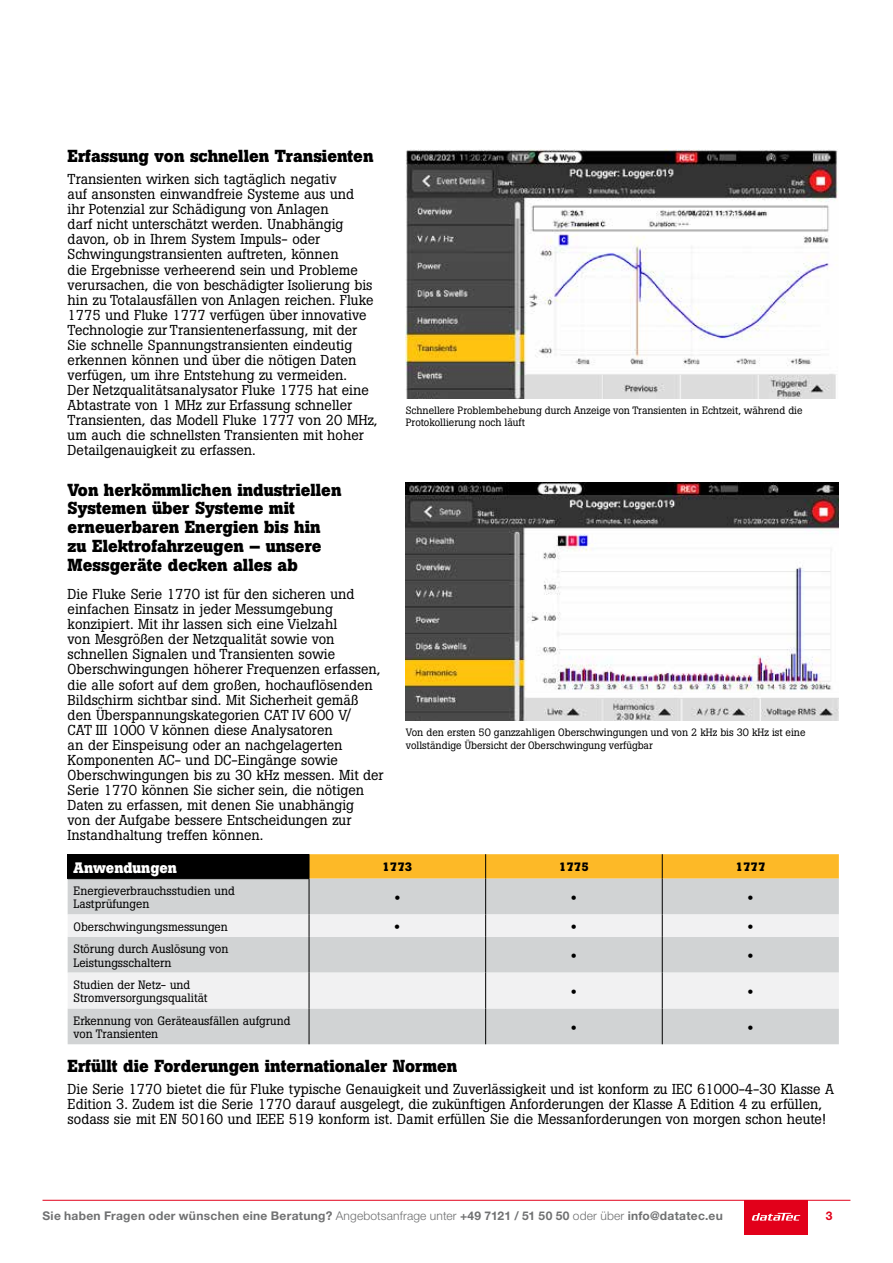
<style>
.page{position:relative;width:893px;height:1263px;background:#fff}
.page>*{position:absolute;margin:0;border:0;box-sizing:border-box;transform-origin:0 0}
.t1{font:700 17.25px/18.8px "Boton Pro";color:#000}
.t2{font:700 15px "Boton Pro";color:#fff}
.t3{font:14.25px/15px "Boton Pro";color:#000}
.t4{font:12px/13.5px "Boton Pro";color:#000}
.t5{font:700 12px "Helvetica Neue LT Pro";letter-spacing:.025em;color:#707172}
.t6{font:700 12px "Boton Pro";color:#000}
.t7{font:12px "Helvetica Neue LT Pro";color:#000}
.t8{font:700 12px "Helvetica Neue LT Pro";color:#e2001a}
.t9{font:10.5px/12.6px "Boton Pro";color:#000}
.s1{font-weight:300}
</style>
<div class="page">
<div style="left:744px;top:1200px;width:64px;height:34px;background:#e2001a"></div>
<svg style="left:752px;top:1213px;width:48px;height:7px"></svg>
<hr style="left:43px;top:1200px;width:807px;height:1px;background:#e2001a">
<img style="left:406px;top:149px;width:432px;height:249px">
<img style="left:406px;top:483px;width:433px;height:238px">
<div style="left:68px;top:854px;width:241px;height:25px;background:#000"></div>
<div style="left:68px;top:879px;width:771px;height:165px;background:#d1d3d4"></div>
<svg style="left:68px;top:914px;width:771px;height:94px;fill:#f1f1f2"></svg>
<svg style="left:309px;top:854px;width:530px;height:25px;background:#fbb92c"></svg>
<hr style="left:309px;top:879px;width:1px;height:35px;background:#000">
<hr style="left:485px;top:879px;width:1px;height:35px;background:#000">
<hr style="left:662px;top:879px;width:1px;height:35px;background:#000">
<svg style="left:309px;top:914px;width:1px;height:23px"></svg>
<svg style="left:485px;top:914px;width:1px;height:23px"></svg>
<svg style="left:662px;top:914px;width:1px;height:23px"></svg>
<hr style="left:309px;top:937px;width:1px;height:36px;background:#000">
<hr style="left:485px;top:937px;width:1px;height:36px;background:#000">
<hr style="left:662px;top:937px;width:1px;height:36px;background:#000">
<hr style="left:309px;top:973px;width:1px;height:35px;background:#000">
<hr style="left:485px;top:973px;width:1px;height:35px;background:#000">
<hr style="left:662px;top:973px;width:1px;height:35px;background:#000">
<hr style="left:309px;top:1008px;width:1px;height:36px;background:#000">
<hr style="left:485px;top:1008px;width:1px;height:36px;background:#000">
<hr style="left:662px;top:1008px;width:1px;height:36px;background:#000">
<p class="t1" style="left:68px;top:147px;width:307px">Erfassung von schnellen Transienten</p>
<p class="t3" style="left:68px;top:172px;width:311px">Transienten wirken sich tagtäglich negativ<br>auf ansonsten einwandfreie Systeme aus und<br>ihr Potenzial zur Schädigung von Anlagen<br>darf nicht unterschätzt werden. Unabhängig davon, ob in Ihrem System Impuls- oder Schwingungstransienten auftreten, können<br>die Ergebnisse verheerend sein und Probleme verursachen, die von beschädigter Isolierung bis hin zu Totalausfällen von Anlagen reichen. Fluke 1775 und Fluke 1777 verfügen über innovative Technologie zur Transientenerfassung, mit der Sie schnelle Spannungstransienten eindeutig erkennen können und über die nötigen Daten verfügen, um ihre Entstehung zu vermeiden.<br>Der Netzqualitätsanalysator Fluke 1775 hat eine Abtastrate von 1 MHz zur Erfassung schneller Transienten, das Modell Fluke 1777 von 20 MHz, um auch die schnellsten Transienten mit hoher Detailgenauigkeit zu erfassen.</p>
<p class="t1" style="left:68px;top:480px;width:275px">Von herkömmlichen industriellen<br>Systemen über Systeme mit erneuerbaren Energien bis hin zu Elektrofahrzeugen – unsere<br>Messgeräte decken alles ab</p>
<p class="t3" style="left:68px;top:587px;width:317px">Die Fluke Serie 1770 ist für den sicheren und einfachen Einsatz in jeder Messumgebung konzipiert. Mit ihr lassen sich eine Vielzahl<br>von Mesgrößen der Netzqualität sowie von schnellen Signalen und Transienten sowie Oberschwingungen höherer Frequenzen erfassen, die alle sofort auf dem großen, hochauflösenden Bildschirm sichtbar sind. Mit Sicherheit gemäß den Überspannungskategorien CAT IV 600 V/<br>CAT III 1000 V können diese Analysatoren<br>an der Einspeisung oder an nachgelagerten Komponenten AC- und DC-Eingänge sowie Oberschwingungen bis zu 30 kHz messen. Mit der Serie 1770 können Sie sicher sein, die nötigen Daten zu erfassen, mit denen Sie unabhängig<br>von der Aufgabe bessere Entscheidungen zur Instandhaltung treffen können.</p>
<p class="t9" style="left:406px;top:404px;width:398px">Schnellere Problembehebung durch Anzeige von Transienten in Echtzeit, während die<br>Protokollierung noch läuft</p>
<p class="t9" style="left:406px;top:726px;width:401px">Von den ersten 50 ganzzahligen Oberschwingungen und von 2 kHz bis 30 kHz ist eine vollständige Übersicht der Oberschwingung verfügbar</p>
<p class="t2" style="left:74px;top:858px;width:105px">Anwendungen</p>
<p class="t6" style="left:382px;top:859px;width:32px">1773</p>
<p class="t6" style="left:559px;top:859px;width:32px">1775</p>
<p class="t6" style="left:735px;top:859px;width:32px">1777</p>
<p class="t4" style="left:74px;top:884px;width:163px">Energieverbrauchsstudien und<br>Lastprüfungen</p>
<p class="t7" style="left:394px;top:890px;width:8px">•</p>
<p class="t7" style="left:571px;top:890px;width:8px">•</p>
<p class="t7" style="left:747px;top:890px;width:8px">•</p>
<p class="t4" style="left:74px;top:920px;width:156px">Oberschwingungsmessungen</p>
<p class="t7" style="left:394px;top:919px;width:8px">•</p>
<p class="t7" style="left:571px;top:919px;width:8px">•</p>
<p class="t7" style="left:747px;top:919px;width:8px">•</p>
<p class="t4" style="left:74px;top:942px;width:156px">Störung durch Auslösung von<br>Leistungsschaltern</p>
<p class="t7" style="left:571px;top:948px;width:8px">•</p>
<p class="t7" style="left:747px;top:948px;width:8px">•</p>
<p class="t4" style="left:74px;top:978px;width:136px">Studien der Netz- und<br>Stromversorgungsqualität</p>
<p class="t7" style="left:571px;top:984px;width:8px">•</p>
<p class="t7" style="left:747px;top:984px;width:8px">•</p>
<p class="t4" style="left:74px;top:1014px;width:218px">Erkennung von Geräteausfällen aufgrund von Transienten</p>
<p class="t7" style="left:571px;top:1020px;width:8px">•</p>
<p class="t7" style="left:747px;top:1020px;width:8px">•</p>
<p class="t1" style="left:68px;top:1057px;width:391px">Erfüllt die Forderungen internationaler Normen</p>
<p class="t3" style="left:68px;top:1081px;width:768px">Die Serie 1770 bietet die für Fluke typische Genauigkeit und Zuverlässigkeit und ist konform zu IEC 61000-4-30 Klasse A<br>Edition 3. Zudem ist die Serie 1770 darauf ausgelegt, die zukünftigen Anforderungen der Klasse A Edition 4 zu erfüllen, sodass sie mit EN 50160 und IEEE 519 konform ist. Damit erfüllen Sie die Messanforderungen von morgen schon heute!</p>
<p class="t5" style="left:43px;top:1209px;width:682px">Sie haben Fragen oder wünschen eine Beratung? <span class="s1">Angebotsanfrage unter</span> +49 7121 / 51 50 50 <span class="s1">oder über</span> info@datatec.eu</p>
<p class="t8" style="left:826px;top:1209px;width:8px">3</p>
</div>
